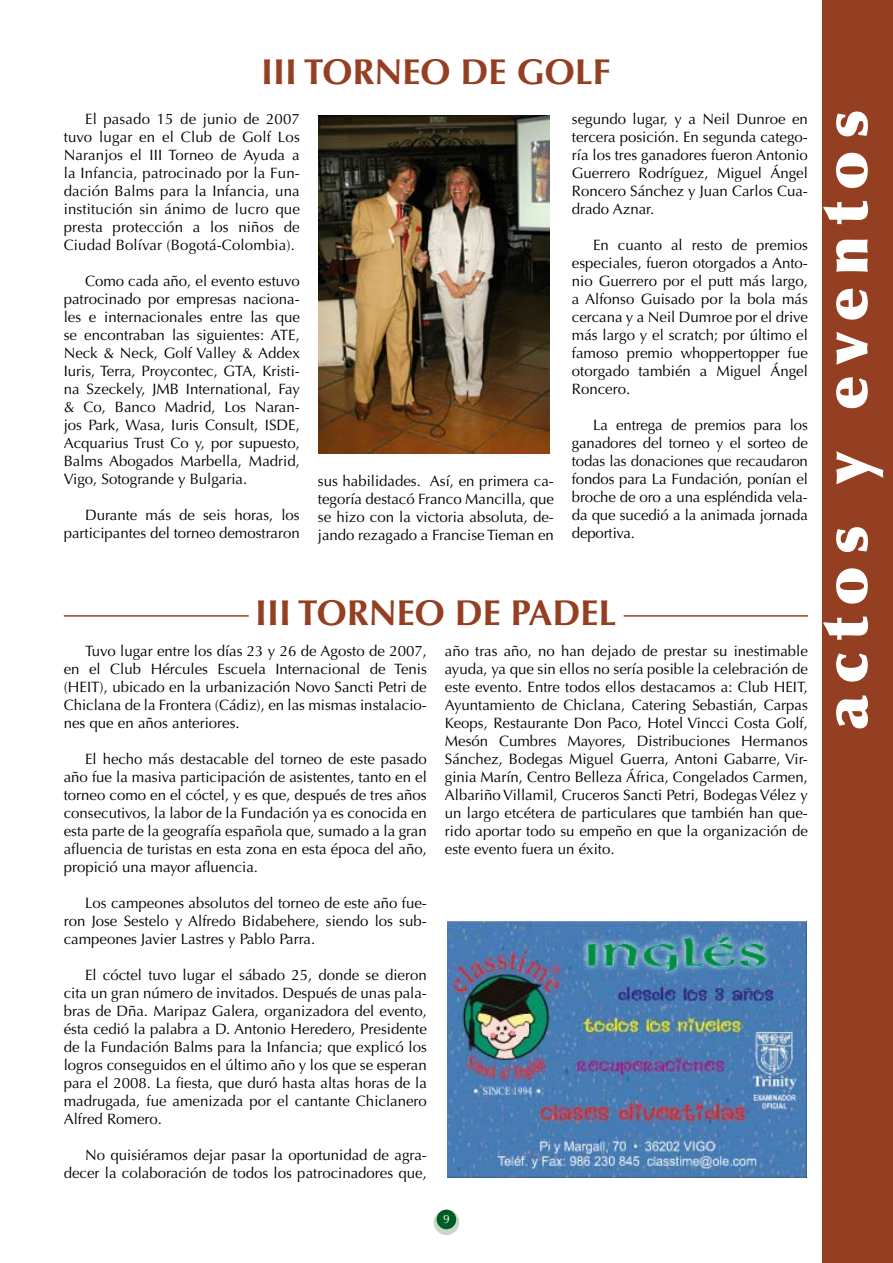
<style>
.page{position:relative;width:893px;height:1263px;background:#fff}
.page>*{position:absolute;margin:0;border:0;box-sizing:border-box;transform-origin:0 0}
.t1{font:900 60px "Optima";letter-spacing:.2em;color:#fff}
.t2{font:700 36px "Optima";color:#953f22}
.t3{font:15px/18px "Optima";color:#000;text-align:justify}
.t4{font:12px "Optima";color:#fff}
</style>
<div class="page">
<svg style="left:434px;top:1209px;width:25px;height:26px"></svg>
<div style="left:437px;top:1210px;width:19px;height:19px;background:#005d23;border-radius:50%"></div>
<div style="left:823px;top:0;width:70px;height:1263px;background:#953f22"></div>
<hr style="left:64px;top:615px;width:185px;height:2px;background:#953f22">
<hr style="left:624px;top:615px;width:184px;height:2px;background:#953f22">
<img style="left:448px;top:921px;width:359px;height:257px">
<img style="left:319px;top:116px;width:231px;height:338px">
<h2 class="t2" style="left:261px;top:51px;width:351px">III TORNEO DE GOLF</h2>
<p class="t3" style="left:64px;top:110px;width:238px;text-indent:21px">El pasado 15 de junio de 2007 tuvo lugar en el Club de Golf Los Naranjos el III Torneo de Ayuda a la Infancia, patrocinado por la Fun&shy;dación Balms para la Infancia, una institución sin ánimo de lucro que presta protección a los niños de Ciudad Bolívar (Bogotá-Colombia).</p>
<p class="t3" style="left:64px;top:272px;width:238px;text-indent:21px">Como cada año, el evento estuvo patrocinado por empresas naciona&shy;les e internacionales entre las que se encontraban las siguientes: ATE, Neck &amp; Neck, Golf Valley &amp; Addex Iuris, Terra, Proycontec, GTA, Kristi&shy;na Szeckely, JMB International, Fay &amp; Co, Banco Madrid, Los Naran&shy;jos Park, Wasa, Iuris Consult, ISDE, Acquarius Trust Co y, por supuesto, Balms Abogados Marbella, Madrid, Vigo, Sotogrande y Bulgaria.</p>
<p class="t3" style="left:64px;top:506px;width:238px;text-align:right">Durante más de seis horas, los participantes del torneo demostraron</p>
<p class="t3" style="left:318px;top:472px;width:238px">sus habilidades. Así, en primera ca&shy;tegoría destacó Franco Mancilla, que se hizo con la victoria absoluta, de&shy;jando rezagado a Francise Tieman en</p>
<p class="t3" style="left:572px;top:110px;width:238px">segundo lugar, y a Neil Dunroe en tercera posición. En segunda catego&shy;ría los tres ganadores fueron Antonio Guerrero Rodríguez, Miguel Ángel Roncero Sánchez y Juan Carlos Cua&shy;drado Aznar.</p>
<p class="t3" style="left:572px;top:236px;width:238px;text-indent:21px">En cuanto al resto de premios especiales, fueron otorgados a Anto&shy;nio Guerrero por el putt más largo, a Alfonso Guisado por la bola más cercana y a Neil Dumroe por el drive más largo y el scratch; por último el famoso premio whoppertopper fue otorgado también a Miguel Ángel Roncero.</p>
<p class="t3" style="left:572px;top:416px;width:238px;text-indent:21px">La entrega de premios para los ganadores del torneo y el sorteo de todas las donaciones que recaudaron fondos para La Fundación, ponían el broche de oro a una espléndida vela&shy;da que sucedió a la animada jornada deportiva.</p>
<h2 class="t2" style="left:255px;top:592px;width:363px">III TORNEO DE PADEL</h2>
<p class="t3" style="left:64px;top:642px;width:365px;text-indent:21px">Tuvo lugar entre los días 23 y 26 de Agosto de 2007, en el Club Hércules Escuela Internacional de Tenis (HEIT), ubicado en la urbanización Novo Sancti Petri de Chiclana de la Frontera (Cádiz), en las mismas instalacio&shy;nes que en años anteriores.</p>
<p class="t3" style="left:64px;top:750px;width:365px;text-indent:21px">El hecho más destacable del torneo de este pasado año fue la masiva participación de asistentes, tanto en el torneo como en el cóctel, y es que, después de tres años consecutivos, la labor de la Fundación ya es conocida en esta parte de la geografía española que, sumado a la gran afluencia de turistas en esta zona en esta época del año, propició una mayor afluencia.</p>
<p class="t3" style="left:64px;top:894px;width:365px;text-indent:21px">Los campeones absolutos del torneo de este año fue&shy;ron Jose Sestelo y Alfredo Bidabehere, siendo los sub&shy;campeones Javier Lastres y Pablo Parra.</p>
<p class="t3" style="left:64px;top:966px;width:365px;text-indent:21px">El cóctel tuvo lugar el sábado 25, donde se dieron cita un gran número de invitados. Después de unas pala&shy;bras de Dña. Maripaz Galera, organizadora del evento, ésta cedió la palabra a D. Antonio Heredero, Presidente de la Fundación Balms para la Infancia; que explicó los logros conseguidos en el último año y los que se esperan para el 2008. La fiesta, que duró hasta altas horas de la madrugada, fue amenizada por el cantante Chiclanero Alfred Romero.</p>
<p class="t3" style="left:64px;top:1146px;width:365px;text-align:right">No quisiéramos dejar pasar la oportunidad de agra&shy;decer la colaboración de todos los patrocinadores que,</p>
<p class="t3" style="left:445px;top:642px;width:365px">año tras año, no han dejado de prestar su inestimable ayuda, ya que sin ellos no sería posible la celebración de este evento. Entre todos ellos destacamos a: Club HEIT, Ayuntamiento de Chiclana, Catering Sebastián, Carpas Keops, Restaurante Don Paco, Hotel Vincci Costa Golf, Mesón Cumbres Mayores, Distribuciones Hermanos Sánchez, Bodegas Miguel Guerra, Antoni Gabarre, Vir&shy;ginia Marín, Centro Belleza África, Congelados Carmen, Albariño Villamil, Cruceros Sancti Petri, Bodegas Vélez y un largo etcétera de particulares que también han que&shy;rido aportar todo su empeño en que la organización de este evento fuera un éxito.</p>
<p class="t4" style="left:443px;top:1212px;width:8px">9</p>
<h1 class="t1" style="left:810px;top:730px;width:621px;rotate:-90deg">actos y eventos</h1>
</div>
